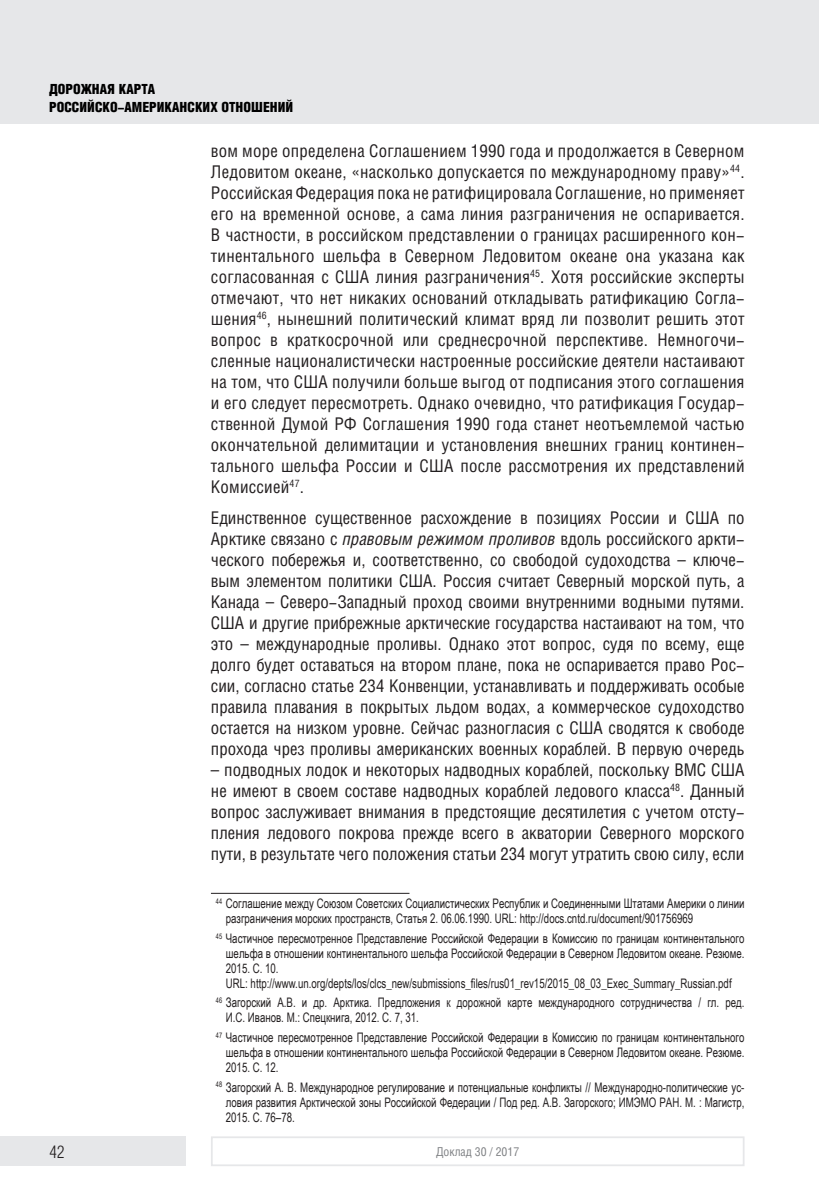
<style>
.page{position:relative;width:819px;height:1191px;background:#fff}
.page>*{position:absolute;margin:0;border:0;box-sizing:border-box;transform-origin:0 0}
.Основной_текст{font:17.5px/21px "Helios Cond";color:#231f20;text-align:justify}
.t1{font:300 17.5px "Helios Cond";color:#231f20}
.t2{font:900 14px/17.5px "Helios Cond";color:#000}
.Сноска_с_чертой{font:13.12px/14.9px "Arial Narrow";color:#231f20;text-align:justify;scale:.9 1}
.Сноска_http{font:13.12px "Arial Narrow";color:#231f20;scale:.9 1}
.t3{font:12.25px "Helios Cond";color:#808285}
.s1{font-style:italic}
</style>
<div class="page">
<div style="left:0;top:0;width:819px;height:124px;background:#e6e7e9"></div>
<div style="left:0;top:1136px;width:186px;height:30px;background:#e6e7e9"></div>
<div style="left:211px;top:1136px;width:533px;height:30px;border:2px solid #e6e7e9"></div>
<hr style="left:211px;top:893px;width:198px;height:1px;background:#231f20">
<p class="t2" style="left:49px;top:81px;width:246px">ДОРОЖНАЯ КАРТА<br>РОССИЙСКО-АМЕРИКАНСКИХ ОТНОШЕНИЙ</p>
<p class="Основной_текст" style="left:211px;top:140px;width:535px">вом море определена Соглашением 1990 года и продолжается в Северном Ледовитом океане, «насколько допускается по международному праву»<sup>44</sup>.<br>Российская Федерация пока не ратифицировала Соглашение, но применяет его на временной основе, а сама линия разграничения не оспаривается.<br>В частности, в российском представлении о границах расширенного кон&shy;тинентального шельфа в Северном Ледовитом океане она указана как согласованная с США линия разграничения<sup>45</sup>. Хотя российские эксперты отмечают, что нет никаких оснований откладывать ратификацию Согла&shy;шения<sup>46</sup>, нынешний политический климат вряд ли позволит решить этот вопрос в краткосрочной или среднесрочной перспективе. Немногочи&shy;сленные националистически настроенные российские деятели настаивают на том, что США получили больше выгод от подписания этого соглашения и его следует пересмотреть. Однако очевидно, что ратификация Государ&shy;ственной Думой РФ Соглашения 1990 года станет неотъемлемой частью окончательной делимитации и установления внешних границ континен&shy;тального шельфа России и США после рассмотрения их представлений Комиссией<sup>47</sup>.</p>
<p class="Основной_текст" style="left:211px;top:507px;width:535px">Единственное существенное расхождение в позициях России и США по Арктике связано с <span class="s1">правовым режимом проливов</span> вдоль российского аркти&shy;ческого побережья и, соответственно, со свободой судоходства – ключе&shy;вым элементом политики США. Россия считает Северный морской путь, а Канада – Северо-Западный проход своими внутренними водными путями.<br>США и другие прибрежные арктические государства настаивают на том, что это – международные проливы. Однако этот вопрос, судя по всему, еще долго будет оставаться на втором плане, пока не оспаривается право Рос&shy;сии, согласно статье 234 Конвенции, устанавливать и поддерживать особые правила плавания в покрытых льдом водах, а коммерческое судоходство остается на низком уровне. Сейчас разногласия с США сводятся к свободе прохода чрез проливы американских военных кораблей. В первую очередь</p>
<p class="Основной_текст" style="left:211px;top:759px;width:535px">– подводных лодок и некоторых надводных кораблей, поскольку ВМС США не имеют в своем составе надводных кораблей ледового класса<sup>48</sup>. Данный вопрос заслуживает внимания в предстоящие десятилетия с учетом отсту&shy;пления ледового покрова прежде всего в акватории Северного морского пути, в результате чего положения статьи 234 могут утратить свою силу, если</p>
<p class="Сноска_с_чертой" style="left:226px;top:895px;width:577px;text-indent:-10px"><sup>44</sup> Соглашение между Союзом Советских Социалистических Республик и Соединенными Штатами Америки о линии разграничения морских пространств, Статья 2. 06.06.1990. URL: http://docs.cntd.ru/document/901756969</p>
<p class="Сноска_с_чертой" style="left:226px;top:930px;width:577px;text-indent:-10px"><sup>45</sup> Частичное пересмотренное Представление Российской Федерации в Комиссию по границам континентального шельфа в отношении континентального шельфа Российской Федерации в Северном Ледовитом океане. Резюме.<br>2015. C. 10.</p>
<p class="Сноска_http" style="left:226px;top:973px;width:563px">URL: http://www.un.org/depts/los/clcs_new/submissions_files/rus01_rev15/2015_08_03_Exec_Summary_Russian.pdf</p>
<p class="Сноска_с_чертой" style="left:226px;top:995px;width:577px;text-indent:-10px"><sup>46</sup> Загорский А.В. и др. Арктика. Предложения к дорожной карте международного сотрудничества / гл. ред.<br>И.С. Иванов. М.: Спецкнига, 2012. C. 7, 31.</p>
<p class="Сноска_с_чертой" style="left:226px;top:1029px;width:577px;text-indent:-10px"><sup>47</sup> Частичное пересмотренное Представление Российской Федерации в Комиссию по границам континентального шельфа в отношении континентального шельфа Российской Федерации в Северном Ледовитом океане. Резюме.<br>2015. С. 12.</p>
<p class="Сноска_с_чертой" style="left:226px;top:1079px;width:577px;text-indent:-10px"><sup>48</sup> Загорский А. В. Международное регулирование и потенциальные конфликты // Международно-политические ус&shy;ловия развития Арктической зоны Российской Федерации / Под ред. А.В. Загорского; ИМЭМО РАН. М. : Магистр, 2015. С. 76–78.</p>
<p class="t1" style="left:50px;top:1142px;width:16px">42</p>
<p class="t3" style="left:436px;top:1144px;width:84px">Доклад 30 / 2017</p>
</div>
